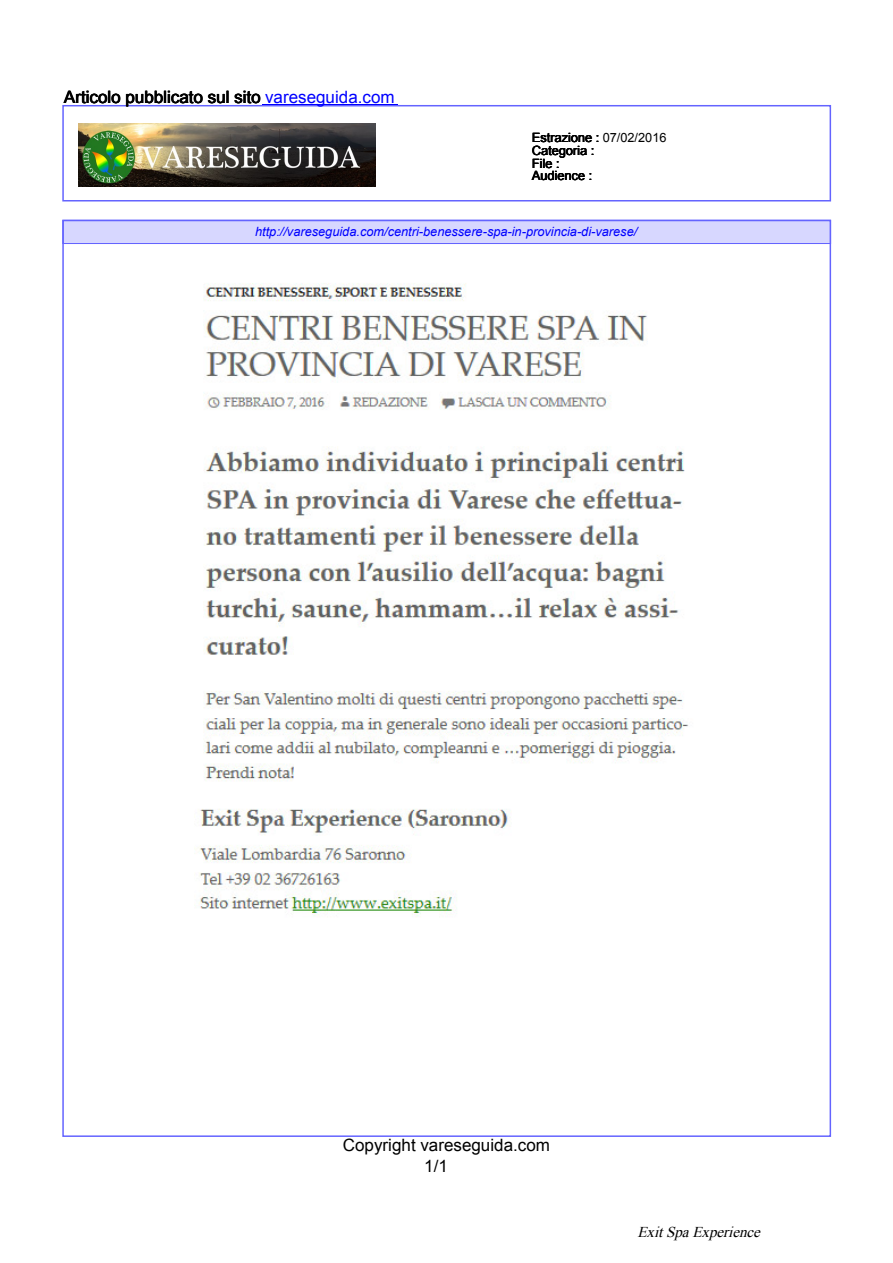
<style>
.page{position:relative;width:893px;height:1263px;background:#fff}
.page>*{position:absolute;margin:0;border:0;box-sizing:border-box;transform-origin:0 0}
.t1{font:16.95px "Arial";color:#000}
.t2{font:italic 15px "Times New Roman";color:#000}
.t3{font:italic 12.75px "Arial";color:#00f}
.t4{font:12.75px/12.8px "Arial";color:#000}
.s1{color:#00f}
</style>
<div class="page">
<div style="left:62px;top:105px;width:769px;height:97px;border:2px solid #6464ff"></div>
<div style="left:62px;top:220px;width:769px;height:24px;border:2px solid #6464ff"></div>
<div style="left:64px;top:221px;width:765px;height:22px;background:#d7d7ff"></div>
<hr style="left:262px;top:104px;width:136px;height:1px;background:#00f">
<img style="left:78px;top:123px;width:297px;height:64px">
<img style="left:194px;top:283px;width:495px;height:634px">
<h1 class="t1" style="left:64px;top:86px;width:332px">Articolo pubblicato sul sito <span class="s1">vareseguida.com</span></h1>
<p class="t4" style="left:531px;top:131px;width:136px">Estrazione : 07/02/2016<br>Categoria :<br>File :<br>Audience :</p>
<p class="t3" style="left:255px;top:223px;width:384px">http://vareseguida.com/centri-benessere-spa-in-provincia-di-varese/</p>
<h1 class="t1" style="left:343px;top:1134px;width:209px">Copyright vareseguida.com</h1>
<h1 class="t1" style="left:424px;top:1155px;width:25px">1/1</h1>
<p class="t2" style="left:637px;top:1222px;width:129px">ExitSpaExperience</p>
</div>
